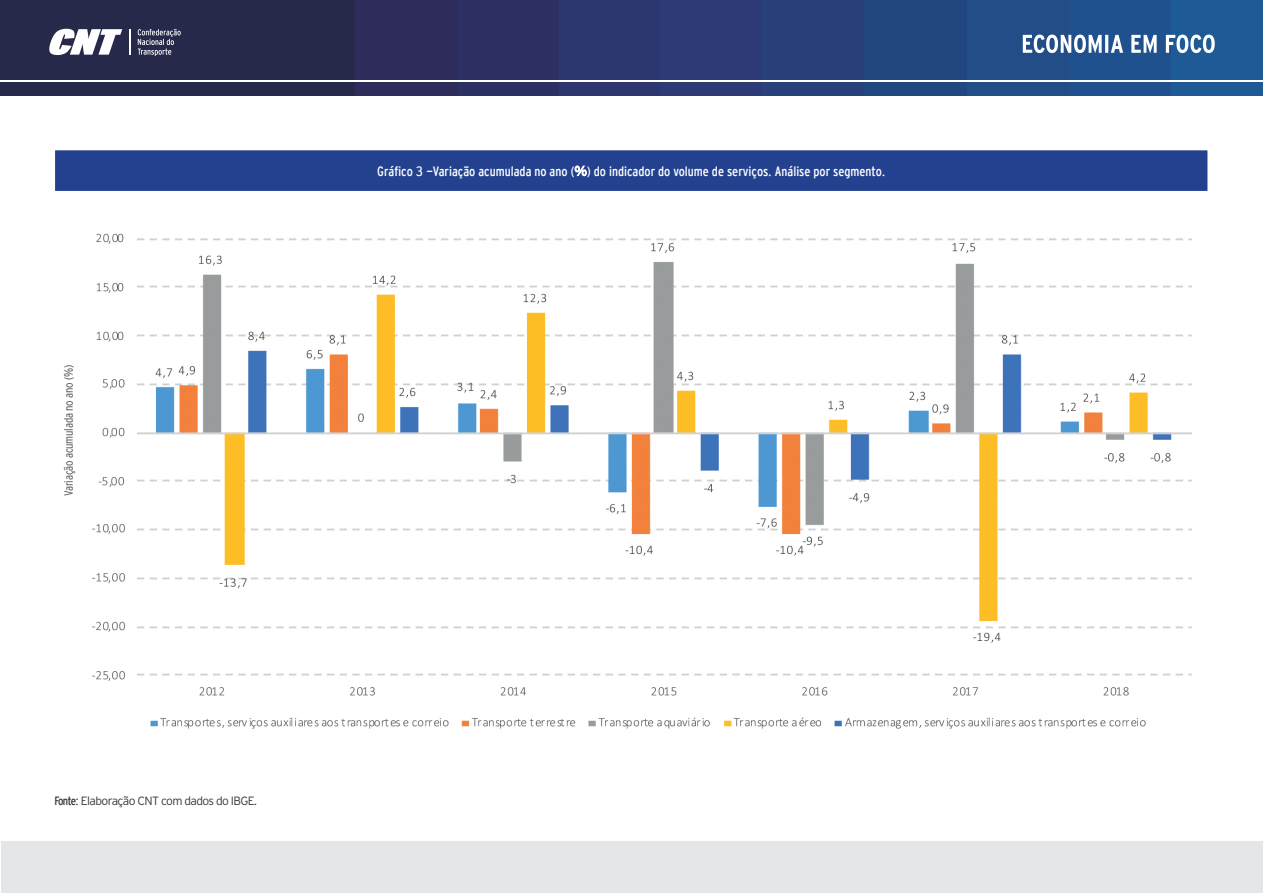
<style>
.page{position:relative;width:1263px;height:893px;background:#fff}
.page>*{position:absolute;margin:0;border:0;box-sizing:border-box;transform-origin:0 0}
.t1{font:13.5px "Interstate Cond Mono";color:#fff}
.t2{font:300 12px "Interstate";letter-spacing:-.05em;color:#383839}
.t3{font:300 condensed 12px "Interstate";letter-spacing:-.015em;color:#4b4c4d}
.s1{font-family:"Interstate Cond Mono";font-weight:400}
.s2{font-family:"Interstate";font-weight:300}
</style>
<div class="page">
<div style="left:0;top:0;width:356px;height:80px;background:#27294b"></div>
<div style="left:1170px;top:0;width:93px;height:80px;background:#1e5a96"></div>
<div style="left:1068px;top:0;width:102px;height:80px;background:#1e518e"></div>
<div style="left:966px;top:0;width:102px;height:80px;background:#224d87"></div>
<div style="left:864px;top:0;width:102px;height:80px;background:#214781"></div>
<div style="left:762px;top:0;width:102px;height:80px;background:#28417b"></div>
<div style="left:660px;top:0;width:102px;height:80px;background:#2d3a75"></div>
<div style="left:558px;top:0;width:102px;height:80px;background:#2d366e"></div>
<div style="left:457px;top:0;width:102px;height:80px;background:#2d3063"></div>
<div style="left:356px;top:0;width:102px;height:80px;background:#2e2c5b"></div>
<div style="left:0;top:82px;width:356px;height:14px;background:#27294b"></div>
<div style="left:1170px;top:82px;width:93px;height:14px;background:#1e5a96"></div>
<div style="left:1068px;top:82px;width:102px;height:14px;background:#1e518e"></div>
<div style="left:966px;top:82px;width:102px;height:14px;background:#224d87"></div>
<div style="left:864px;top:82px;width:102px;height:14px;background:#214781"></div>
<div style="left:762px;top:82px;width:102px;height:14px;background:#28417b"></div>
<div style="left:660px;top:82px;width:102px;height:14px;background:#2d3a75"></div>
<div style="left:558px;top:82px;width:102px;height:14px;background:#2d366e"></div>
<div style="left:457px;top:82px;width:102px;height:14px;background:#2d3063"></div>
<div style="left:356px;top:82px;width:102px;height:14px;background:#2e2c5b"></div>
<svg style="left:49px;top:29px;width:73px;height:26px"></svg>
<hr style="left:129px;top:29px;width:2px;height:26px;background:#fff">
<svg style="left:138px;top:29px;width:43px;height:27px"></svg>
<svg style="left:1023px;top:35px;width:192px;height:18px"></svg>
<div style="left:2px;top:842px;width:1261px;height:51px;background:#e5e6e8"></div>
<div style="left:54px;top:150px;width:1154px;height:42px;background:#23418f"></div>
<svg style="left:574px;top:165px;width:13px;height:11px"></svg>
<div style="left:54px;top:149px;width:1155px;height:43px;border:2px solid #fff"></div>
<img style="left:92px;top:233px;width:1100px;height:496px">
<p class="t3" style="left:62px;top:496px;width:132px;rotate:-90deg">Variação acumulada no ano (%)</p>
<p class="t2" style="left:54px;top:794px;width:204px"><span class="s1">Fonte:</span> Elaboração CNT com dados do IBGE.</p>
<p class="t1" style="left:377px;top:163px;width:510px">Gráfico 3 -Variação acumulada no ano (<span class="s2">%</span>) do indicador do volume de serviços. Análise por segmento.</p>
</div>
